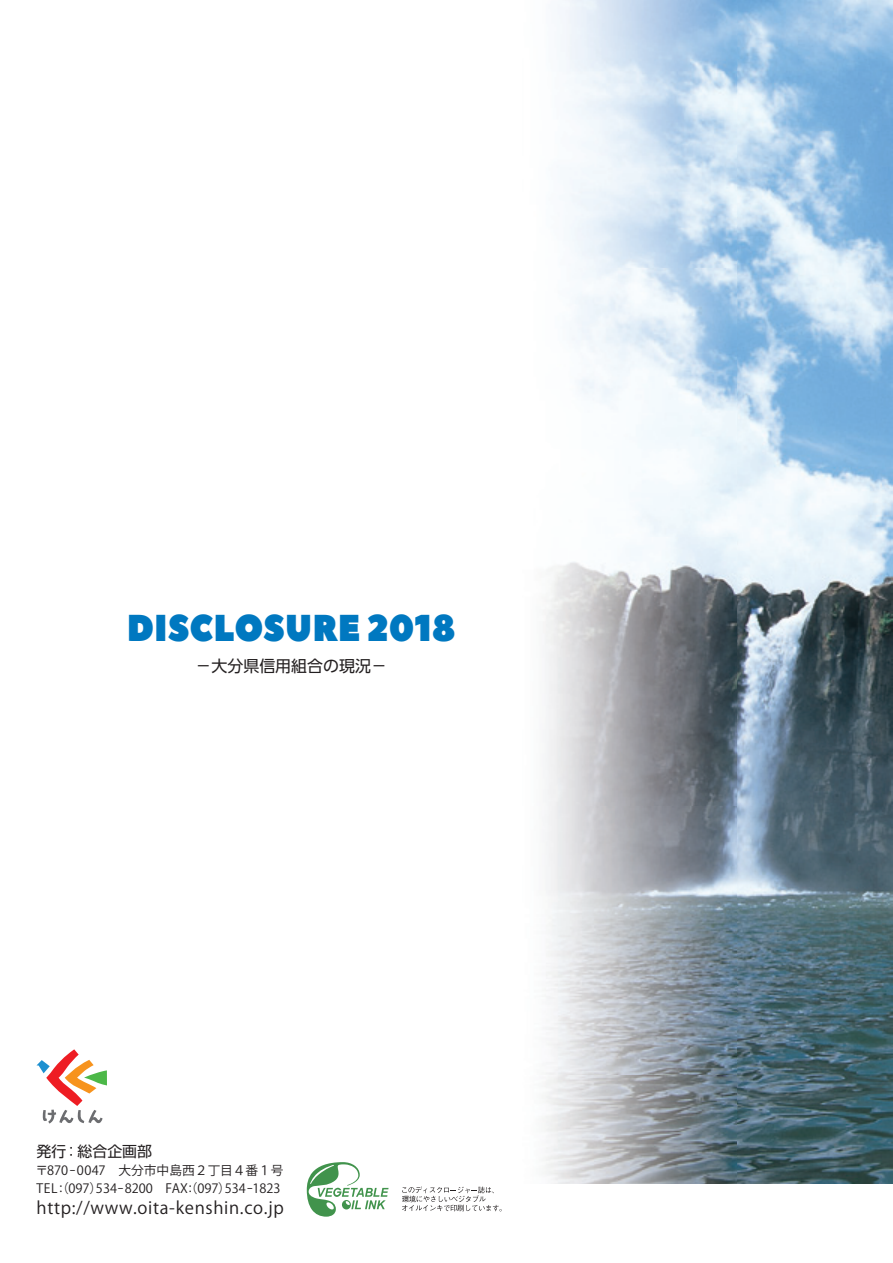
<style>
.page{position:relative;width:893px;height:1263px;background:#fff}
.page>*{position:absolute;margin:0;border:0;box-sizing:border-box;transform-origin:0 0}
.t1{font:37.2px "Peace Sans";letter-spacing:.01em;color:#0078c0;scale:.91 1}
.t2{font:16.95px "Koz Go Pro";letter-spacing:.04em;color:#231f20}
.t3{font:15.9px "UD Shin Go Pro";color:#231f20}
.t4{font:14.85px "Shin Go Pr 5";color:#231f20}
.t5{font:12.75px/18.1px "Koz Go Pro";color:#231f20}
</style>
<div class="page">
<img style="left:557px;top:0;width:336px;height:1183px">
<svg style="left:37px;top:1049px;width:70px;height:74px"></svg>
<svg style="left:307px;top:1162px;width:82px;height:55px"></svg>
<svg style="left:402px;top:1186px;width:100px;height:25px"></svg>
<img style="left:556px;top:1183px;width:180px;height:1px">
<h1 class="t1" style="left:127px;top:603px;width:362px">DISCLOSURE 2018</h1>
<p class="t3" style="left:196px;top:653px;width:193px">－大分県信用組合の現況－</p>
<p class="t4" style="left:37px;top:1139px;width:117px">発行：総合企画部</p>
<p class="t5" style="left:35px;top:1161px;width:250px">〒870ｰ0047　大分市中島西２丁目４番１号<br>TEL（097）534ｰ8200　FAX（097）534ｰ1823</p>
<p class="t5" style="left:59px;top:1179px;width:4px">:</p>
<p class="t5" style="left:189px;top:1179px;width:4px">:</p>
<h2 class="t2" style="left:37px;top:1197px;width:249px">http://www.oita-kenshin.co.jp</h2>
</div>
